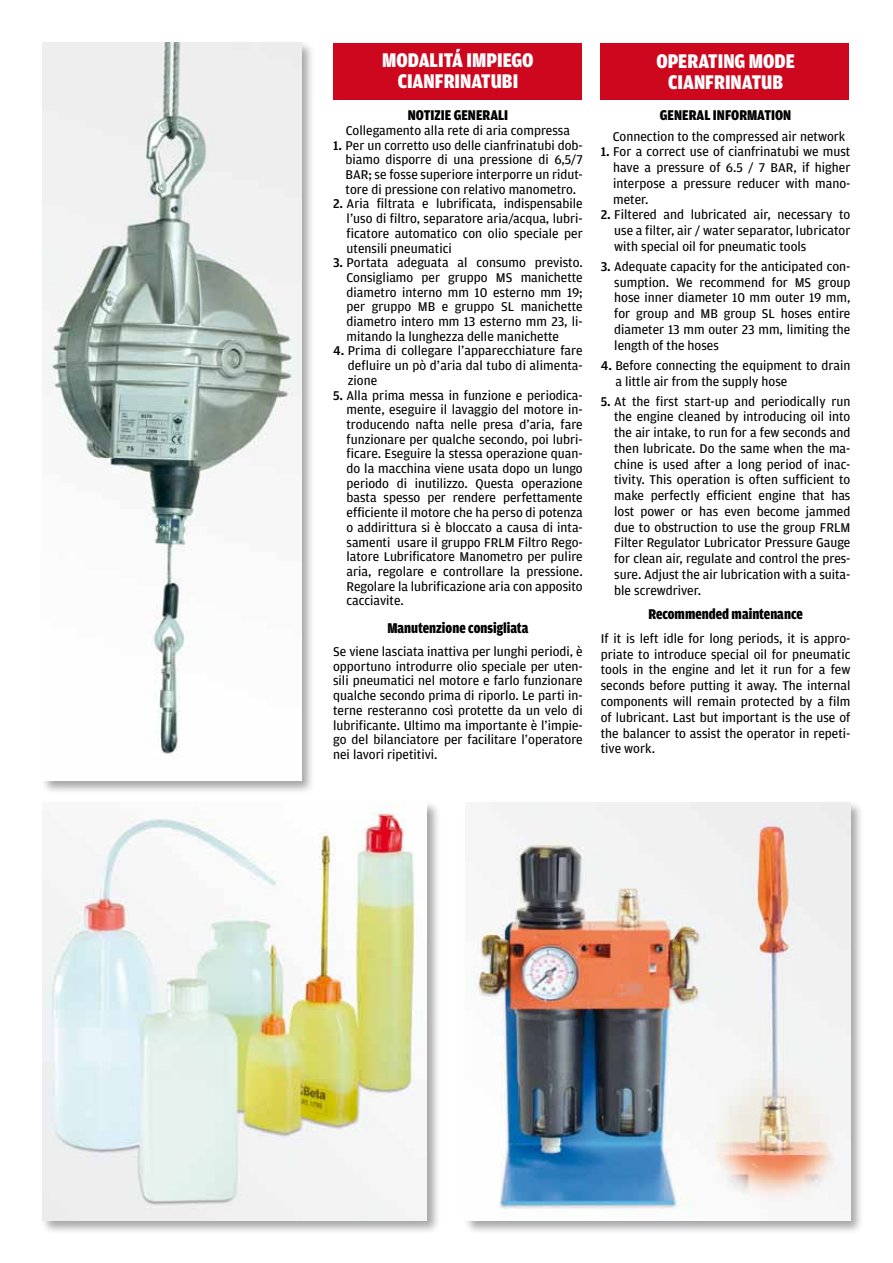
<style>
.page{position:relative;width:893px;height:1263px;background:#fff}
.page>*{position:absolute;margin:0;border:0;box-sizing:border-box;transform-origin:0 0}
.t1{font:900 21px/21px "Amplitude Cond";color:#fff;text-align:center}
.t2{font:900 15px "Amplitude Cond";color:#000}
.t3{font:13.5px/14.7px "Amplitude";color:#000;text-align:justify}
.s1{font-weight:500}
</style>
<div class="page">
<div style="left:601px;top:43px;width:248px;height:56px;background:#cd071e"></div>
<div style="left:334px;top:43px;width:248px;height:57px;background:#cd071e"></div>
<div style="left:40px;top:40px;width:276px;height:755px;background:#000;opacity:.35"></div>
<img style="left:43px;top:43px;width:258px;height:738px">
<div style="left:463px;top:800px;width:402px;height:434px;background:#000;opacity:.35"></div>
<img style="left:466px;top:802px;width:384px;height:418px">
<div style="left:40px;top:800px;width:401px;height:434px;background:#000;opacity:.35"></div>
<img style="left:43px;top:802px;width:384px;height:418px">
<h1 class="t1" style="left:382px;top:50px;width:153px">MODALITÁ IMPIEGO<br>CIANFRINATUBI</h1>
<p class="t2" style="left:408px;top:106px;width:102px">NOTIZIE GENERALI</p>
<p class="t3" style="left:346px;top:123px;width:226px">Collegamento alla rete di aria compressa</p>
<p class="t3" style="left:346px;top:138px;width:239px;text-indent:-12px"><span class="s1">1.</span> Per un corretto uso delle cianfrinatubi dob&shy;biamo disporre di una pressione di 6,5/7<br>BAR; se fosse superiore interporre un ridut&shy;tore di pressione con relativo manometro.</p>
<p class="t3" style="left:347px;top:196px;width:238px;text-indent:-13px"><span class="s1">2.</span> Aria filtrata e lubrificata, indispensabile l’uso di filtro, separatore aria/acqua, lubri&shy;ficatore automatico con olio speciale per utensili pneumatici</p>
<p class="t3" style="left:347px;top:255px;width:238px;text-indent:-13px"><span class="s1">3.</span> Portata adeguata al consumo previsto.<br>Consigliamo per gruppo MS manichette diametro interno mm 10 esterno mm 19; per gruppo MB e gruppo SL manichette diametro intero mm 13 esterno mm 23, li&shy;mitando la lunghezza delle manichette</p>
<p class="t3" style="left:348px;top:343px;width:236px;text-indent:-15px"><span class="s1">4.</span> Prima di collegare l’apparecchiature fare defluire un pò d’aria dal tubo di alimenta&shy;zione</p>
<p class="t3" style="left:346px;top:388px;width:238px;text-indent:-13px"><span class="s1">5.</span> Alla prima messa in funzione e periodica&shy;mente, eseguire il lavaggio del motore in&shy;troducendo nafta nelle presa d’aria, fare funzionare per qualche secondo, poi lubri&shy;ficare. Eseguire la stessa operazione quan&shy;do la macchina viene usata dopo un lungo periodo di inutilizzo. Questa operazione basta spesso per rendere perfettamente efficiente il motore che ha perso di potenza o addirittura si è bloccato a causa di inta&shy;samenti usare il gruppo FRLM Filtro Rego&shy;latore Lubrificatore Manometro per pulire aria, regolare e controllare la pressione.<br>Regolare la lubrificazione aria con apposito cacciavite.</p>
<p class="t2" style="left:387px;top:619px;width:143px">Manutenzione consigliata</p>
<p class="t3" style="left:333px;top:644px;width:251px">Se viene lasciata inattiva per lunghi periodi, è opportuno introdurre olio speciale per uten&shy;sili pneumatici nel motore e farlo funzionare qualche secondo prima di riporlo. Le parti in&shy;terne resteranno così protette da un velo di lubrificante. Ultimo ma importante è l’impie&shy;go del bilanciatore per facilitare l’operatore nei lavori ripetitivi.</p>
<h1 class="t1" style="left:656px;top:50px;width:140px;line-height:21.6px">OPERATING MODE<br>CIANFRINATUB</h1>
<p class="t2" style="left:660px;top:106px;width:133px">GENERAL INFORMATION</p>
<p class="t3" style="left:613px;top:129px;width:234px">Connection to the compressed air network</p>
<p class="t3" style="left:613px;top:144px;width:239px;line-height:15.8px;text-indent:-12px"><span class="s1">1.</span> For a correct use of cianfrinatubi we must have a pressure of 6.5 / 7 BAR, if higher interpose a pressure reducer with mano&shy;meter.</p>
<p class="t3" style="left:614px;top:207px;width:238px;line-height:15.8px;text-indent:-13px"><span class="s1">2.</span> Filtered and lubricated air, necessary to use a filter, air / water separator, lubricator with special oil for pneumatic tools</p>
<p class="t3" style="left:614px;top:258px;width:238px;line-height:15.8px;text-indent:-13px"><span class="s1">3.</span> Adequate capacity for the anticipated con&shy;sumption. We recommend for MS group hose inner diameter 10 mm outer 19 mm, for group and MB group SL hoses entire diameter 13 mm outer 23 mm, limiting the length of the hoses</p>
<p class="t3" style="left:615px;top:357px;width:237px;line-height:15.8px;text-indent:-15px"><span class="s1">4.</span> Before connecting the equipment to drain a little air from the supply hose</p>
<p class="t3" style="left:614px;top:393px;width:238px;line-height:15.8px;text-indent:-13px"><span class="s1">5.</span> At the first start-up and periodically run the engine cleaned by introducing oil into the air intake, to run for a few seconds and then lubricate. Do the same when the ma&shy;chine is used after a long period of inac&shy;tivity. This operation is often sufficient to make perfectly efficient engine that has lost power or has even become jammed due to obstruction to use the group FRLM Filter Regulator Lubricator Pressure Gauge for clean air, regulate and control the pres&shy;sure. Adjust the air lubrication with a suita&shy;ble screwdriver.</p>
<p class="t2" style="left:648px;top:605px;width:156px">Recommended maintenance</p>
<p class="t3" style="left:601px;top:630px;width:251px;line-height:15.8px">If it is left idle for long periods, it is appro&shy;priate to introduce special oil for pneumatic tools in the engine and let it run for a few seconds before putting it away. The internal components will remain protected by a film of lubricant. Last but important is the use of the balancer to assist the operator in repeti&shy;tive work.</p>
</div>
